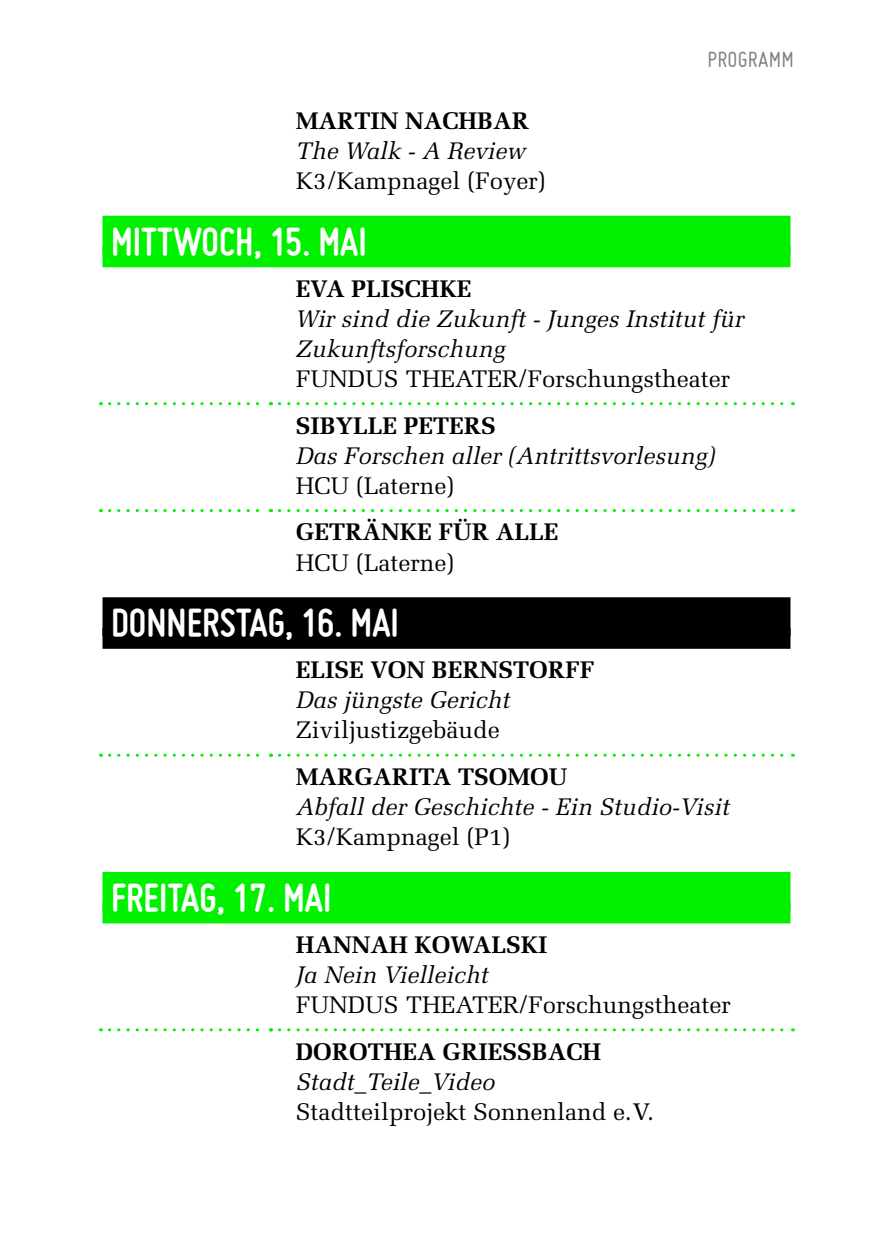
<style>
.page{position:relative;width:893px;height:1259px;background:#fff}
.page>*{position:absolute;margin:0;border:0;box-sizing:border-box;transform-origin:0 0}
.t1{font:700 42px "Miso";color:#fff}
.t2{font:italic 24px/30px "Melior";color:#000}
.t3{font:24px "Melior";color:#000}
.t4{font:700 24px "Melior";color:#000}
.t5{font:24px "Miso";letter-spacing:.01em;color:#808080}
</style>
<div class="page">
<svg style="left:109px;top:402px;width:162px;height:3px"></svg>
<svg style="left:279px;top:402px;width:514px;height:3px"></svg>
<svg style="left:109px;top:509px;width:162px;height:3px"></svg>
<svg style="left:279px;top:509px;width:514px;height:3px"></svg>
<svg style="left:109px;top:753px;width:162px;height:3px"></svg>
<svg style="left:279px;top:753px;width:514px;height:3px"></svg>
<svg style="left:109px;top:1028px;width:162px;height:3px"></svg>
<svg style="left:279px;top:1028px;width:514px;height:3px"></svg>
<div style="left:102px;top:216px;width:688px;height:39px;background:#00f000"></div>
<div style="left:102px;top:246px;width:688px;height:21px;background:#00f000"></div>
<div style="left:102px;top:597px;width:688px;height:39px;background:#000"></div>
<div style="left:102px;top:628px;width:688px;height:21px;background:#000"></div>
<div style="left:102px;top:872px;width:688px;height:39px;background:#00f000"></div>
<div style="left:102px;top:902px;width:688px;height:21px;background:#00f000"></div>
<p class="t5" style="left:707px;top:46px;width:88px">PROGRAMM</p>
<p class="t4" style="left:296px;top:106px;width:235px">MARTIN NACHBAR</p>
<p class="t2" style="left:296px;top:136px;width:231px">The Walk - A Review</p>
<p class="t3" style="left:296px;top:167px;width:251px">K3/Kampnagel (Foyer)</p>
<h1 class="t1" style="left:111px;top:217px;width:257px">MITTWOCH, 15. MAI</h1>
<p class="t4" style="left:296px;top:274px;width:177px">EVA PLISCHKE</p>
<p class="t2" style="left:296px;top:303px;width:449px">Wir sind die Zukunft - Junges Institut für<br>Zukunftsforschung</p>
<p class="t3" style="left:296px;top:364px;width:436px">FUNDUS THEATER/Forschungstheater</p>
<p class="t4" style="left:296px;top:411px;width:201px">SIBYLLE PETERS</p>
<p class="t2" style="left:296px;top:440px;width:421px">Das Forschen aller (Antrittsvorlesung)</p>
<p class="t3" style="left:296px;top:471px;width:160px">HCU (Laterne)</p>
<p class="t4" style="left:296px;top:518px;width:264px">GETRÄNKE FÜR ALLE</p>
<p class="t3" style="left:296px;top:548px;width:160px">HCU (Laterne)</p>
<h1 class="t1" style="left:111px;top:599px;width:289px">DONNERSTAG, 16. MAI</h1>
<p class="t4" style="left:296px;top:655px;width:300px">ELISE VON BERNSTORFF</p>
<p class="t2" style="left:296px;top:685px;width:216px">Das jüngste Gericht</p>
<p class="t3" style="left:296px;top:716px;width:205px">Ziviljustizgebäude</p>
<p class="t4" style="left:296px;top:762px;width:273px">MARGARITA TSOMOU</p>
<p class="t2" style="left:296px;top:792px;width:435px">Abfall der Geschichte - Ein Studio-Visit</p>
<p class="t3" style="left:296px;top:823px;width:216px">K3/Kampnagel (P1)</p>
<h1 class="t1" style="left:111px;top:873px;width:222px">FREITAG, 17. MAI</h1>
<p class="t4" style="left:296px;top:930px;width:253px">HANNAH KOWALSKI</p>
<p class="t2" style="left:296px;top:959px;width:194px">Ja Nein Vielleicht</p>
<p class="t3" style="left:296px;top:990px;width:436px">FUNDUS THEATER/Forschungstheater</p>
<p class="t4" style="left:296px;top:1037px;width:307px">DOROTHEA GRIESSBACH</p>
<p class="t2" style="left:296px;top:1066px;width:201px">Stadt_Teile_Video</p>
<p class="t3" style="left:296px;top:1097px;width:360px">Stadtteilprojekt Sonnenland e.V.</p>
</div>
